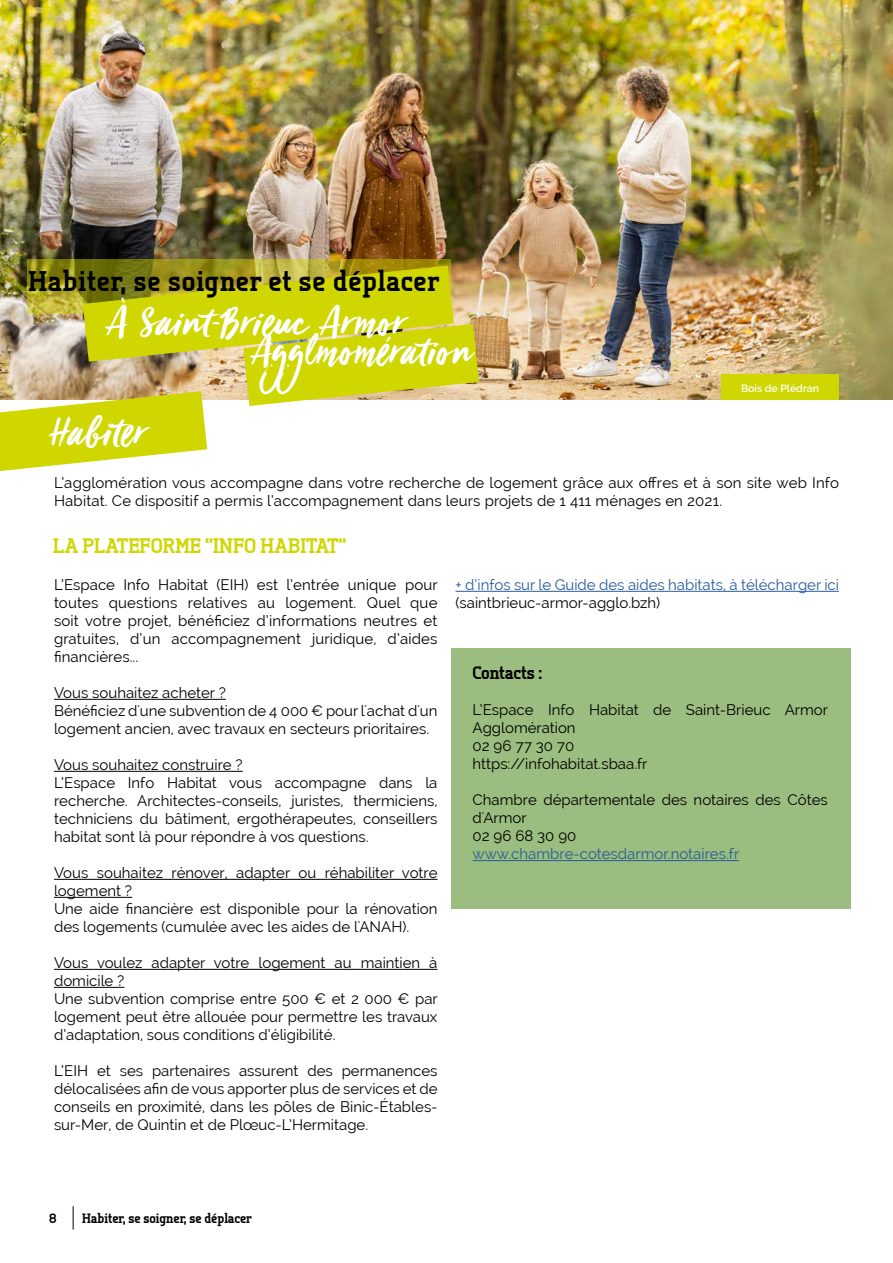
<style>
.page{position:relative;width:893px;height:1263px;background:#fff}
.page>*{position:absolute;margin:0;border:0;box-sizing:border-box;transform-origin:0 0}
.t1{font:45px "Viva Beautiful";letter-spacing:.03em;color:#fff}
.t2{font:800 28.5px "Tertre";letter-spacing:.03em;color:#000}
.t3{font:800 21px "Tertre";color:#cfd600}
.t4{font:800 18px "Tertre";letter-spacing:-.01em;color:#000}
.t5{font:15px/18px "Raleway";color:#000}
.t6{font:15px "Raleway";color:#275b9b}
.t7{font:800 13.5px "Tertre";color:#000}
.t8{font:600 10.5px "Raleway";color:#fff}
</style>
<div class="page">
<svg style="left:73px;top:1206px;width:1px;height:23px"></svg>
<div style="left:451px;top:648px;width:399px;height:261px;background:#9bbd7f"></div>
<img style="left:0;top:0;width:893px;height:400px">
<div style="left:721px;top:374px;width:118px;height:26px;background:#cfd600"></div>
<svg style="left:27px;top:259px;width:424px;height:7px;background:#978e19"></svg>
<img style="left:0;top:266px;width:479px;height:205px">
<hr style="left:54px;top:699px;width:172px;height:1px;background:#000">
<hr style="left:54px;top:771px;width:189px;height:1px;background:#000">
<hr style="left:54px;top:879px;width:383px;height:1px;background:#000">
<hr style="left:54px;top:897px;width:78px;height:1px;background:#000">
<hr style="left:54px;top:969px;width:383px;height:1px;background:#000">
<hr style="left:54px;top:987px;width:70px;height:1px;background:#000">
<hr style="left:455px;top:591px;width:384px;height:1px;background:#275b9b">
<hr style="left:472px;top:860px;width:267px;height:1px;background:#275b9b">
<h2 class="t2" style="left:28px;top:263px;width:413px">Habiter, se soigner et se déplacer</h2>
<h1 class="t1" style="left:107px;top:292px;width:298px">À Saint-Brieuc Armor</h1>
<h1 class="t1" style="left:252px;top:321px;width:222px">Agglmomération</h1>
<h1 class="t1" style="left:53px;top:402px;width:94px">Habiter</h1>
<p class="t8" style="left:741px;top:382px;width:79px">Bois de Plédran</p>
<p class="t5" style="left:54px;top:474px;width:786px">L’agglomération vous accompagne dans votre recherche de logement grâce aux offres et à son site web Info<br>Habitat. Ce dispositif a permis l‘accompagnement dans leurs projets de 1 411 ménages en 2021.</p>
<h3 class="t3" style="left:53px;top:533px;width:295px">LA PLATEFORME "INFO HABITAT"</h3>
<p class="t5" style="left:54px;top:576px;width:385px;text-align:justify">L’Espace Info Habitat (EIH) est l’entrée unique pour toutes questions relatives au logement. Quel que soit votre projet, bénéficiez d’informations neutres et gratuites, d’un accompagnement juridique, d’aides financières...</p>
<p class="t5" style="left:54px;top:684px;width:385px">Vous souhaitez acheter ?<br>Bénéficiez d'une subvention de 4 000 € pour l'achat d'un logement ancien, avec travaux en secteurs prioritaires.</p>
<p class="t5" style="left:54px;top:756px;width:385px">Vous souhaitez construire ?<br>L’Espace Info Habitat vous accompagne dans la recherche. Architectes-conseils, juristes, thermiciens, techniciens du bâtiment, ergothérapeutes, conseillers habitat sont là pour répondre à vos questions.</p>
<p class="t5" style="left:54px;top:864px;width:385px">Vous souhaitez rénover, adapter ou réhabiliter votre logement ?<br>Une aide financière est disponible pour la rénovation des logements (cumulée avec les aides de l'ANAH).</p>
<p class="t5" style="left:54px;top:954px;width:385px">Vous voulez adapter votre logement au maintien à domicile ?<br>Une subvention comprise entre 500 € et 2 000 € par logement peut être allouée pour permettre les travaux d’adaptation, sous conditions d’éligibilité.</p>
<p class="t5" style="left:54px;top:1062px;width:385px;text-align:justify">L’EIH et ses partenaires assurent des permanences délocalisées afin de vous apporter plus de services et de conseils en proximité, dans les pôles de Binic-Étables&shy;sur-Mer, de Quintin et de Plœuc-L’Hermitage.</p>
<p class="t6" style="left:455px;top:576px;width:385px">+ d’infos sur le Guide des aides habitats, à télécharger ici</p>
<p class="t5" style="left:455px;top:594px;width:206px">(saintbrieuc-armor-agglo.bzh)</p>
<p class="t4" style="left:472px;top:662px;width:71px">Contacts :</p>
<p class="t5" style="left:472px;top:701px;width:357px">L’Espace Info Habitat de Saint-Brieuc Armor<br>Agglomération<br>02 96 77 30 70<br>https://infohabitat.sbaa.fr</p>
<p class="t5" style="left:472px;top:791px;width:357px">Chambre départementale des notaires des Côtes d'Armor<br>02 96 68 30 90</p>
<p class="t6" style="left:472px;top:845px;width:268px">www.chambre-cotesdarmor.notaires.fr</p>
<p class="t7" style="left:49px;top:1210px;width:9px">8</p>
<p class="t7" style="left:82px;top:1210px;width:171px">Habiter, se soigner, se déplacer</p>
</div>
